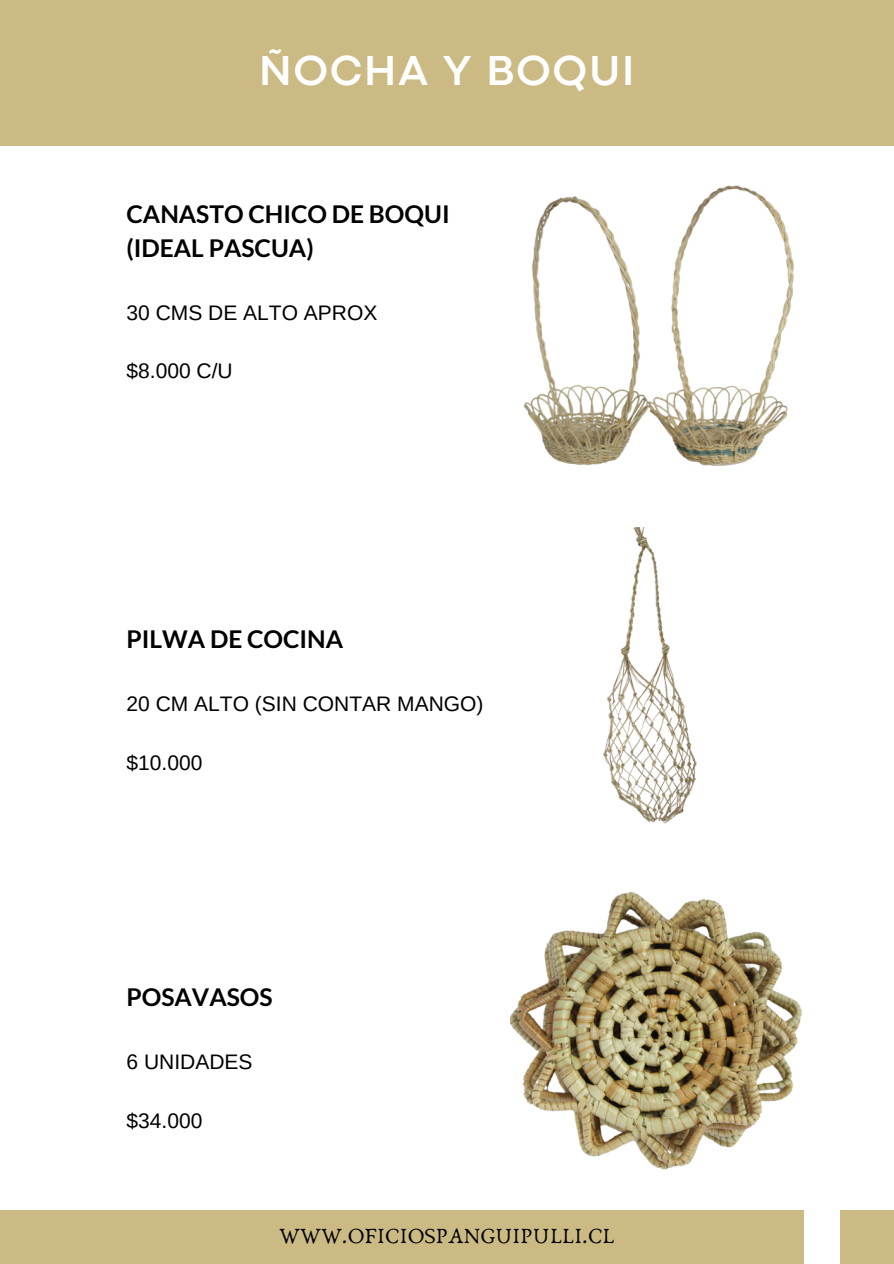
<style>
.page{position:relative;width:894px;height:1264px;background:#fff}
.page>*{position:absolute;margin:0;border:0;box-sizing:border-box;transform-origin:0 0}
.t1{font:700 43.65px "Codec Pro";letter-spacing:.05em;color:#fff}
.t2{font:700 24.45px/33.8px "Lato";color:#000}
.t3{font:22.5px "Anaktoria";color:#000}
.t4{font:21px "Arimo";color:#000}
</style>
<div class="page">
<div style="left:0;top:0;width:893px;height:146px;background:#ccba84"></div>
<img style="left:523px;top:185px;width:271px;height:281px">
<img style="left:510px;top:892px;width:291px;height:278px">
<img style="left:603px;top:527px;width:94px;height:297px">
<div style="left:0;top:1209px;width:804px;height:54px;background:#ccba84"></div>
<div style="left:839px;top:1209px;width:54px;height:54px;background:#ccba84"></div>
<h1 class="t1" style="left:259px;top:55px;width:376px">ÑOCHA Y BOQUI</h1>
<h4 class="t2" style="left:126px;top:196px;width:324px">CANASTO CHICO DE BOQUI (IDEAL PASCUA)</h4>
<h2 class="t4" style="left:126px;top:300px;width:252px">30 CMS DE ALTO APROX</h2>
<h4 class="t4" style="left:126px;top:359px;width:108px">$8.000 C/U</h4>
<p class="t2" style="left:126px;top:622px;width:218px">PILWA DE COCINA</p>
<h2 class="t4" style="left:126px;top:692px;width:358px">20 CM ALTO (SIN CONTAR MANGO)</h2>
<h4 class="t4" style="left:126px;top:750px;width:77px">$10.000</h4>
<p class="t2" style="left:126px;top:979px;width:148px">POSAVASOS</p>
<p class="t4" style="left:126px;top:1050px;width:127px">6 UNIDADES</p>
<p class="t4" style="left:126px;top:1108px;width:77px">$34.000</p>
<h3 class="t3" style="left:279px;top:1222px;width:336px">WWW.OFICIOSPANGUIPULLI.CL</h3>
</div>
